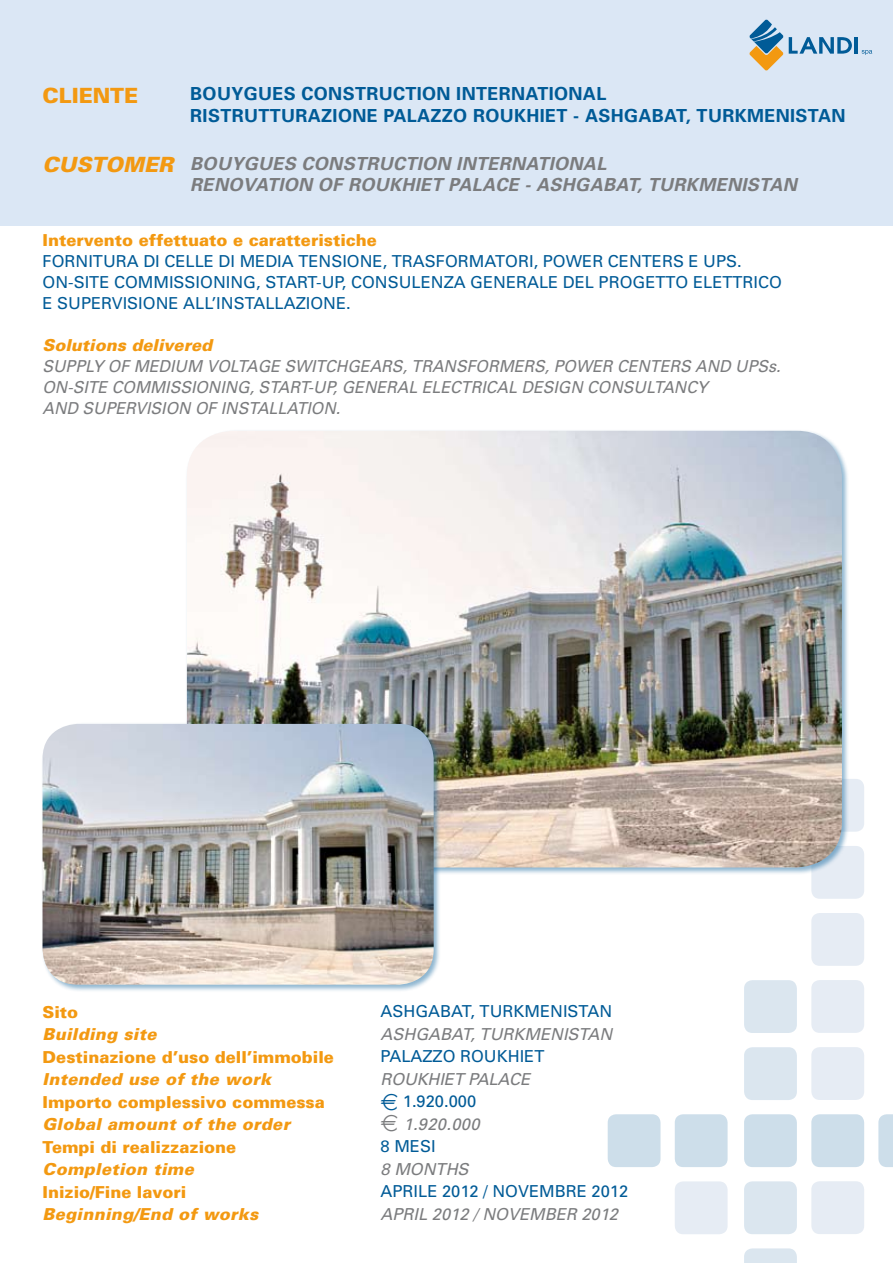
<style>
.page{position:relative;width:893px;height:1263px;background:#fff}
.page>*{position:absolute;margin:0;border:0;box-sizing:border-box;transform-origin:0 0}
.t1{font:italic 900 21px "Univers";color:#f39911}
.t2{font:900 21px "Univers";color:#f39911}
.t3{font:700 18px/21.6px "Univers";letter-spacing:.02em;color:#005b97}
.t4{font:italic 700 18px/21.6px "Univers";letter-spacing:.02em;color:#7b7c7e}
.t5{font:italic 16.5px/22.5px "Univers";color:#7b7c7e}
.t6{font:16.5px/21px "Univers";color:#005b97}
.t7{font:900 16.5px "Univers";color:#f39911}
.t8{font:italic 900 16.5px "Univers";letter-spacing:.02em;color:#f39911}
.t9{font:italic 900 16.5px "Univers";color:#f39911}
.s1{font-family:"Euro Logo";font-style:normal;color:#005b97}
.s2{font-style:normal;color:#005b97}
.s3{font-family:"Euro Logo";font-style:normal}
</style>
<div class="page">
<div style="left:811px;top:1114px;width:53px;height:53px;background:#cddeea;border-radius:8px"></div>
<div style="left:811px;top:913px;width:53px;height:53px;background:#e6ecf4;border-radius:8px"></div>
<div style="left:811px;top:1181px;width:53px;height:53px;background:#e6ecf4;border-radius:8px"></div>
<div style="left:811px;top:980px;width:53px;height:53px;background:#e6ecf4;border-radius:8px"></div>
<div style="left:811px;top:1047px;width:53px;height:53px;background:#e6ecf4;border-radius:8px"></div>
<div style="left:811px;top:846px;width:53px;height:53px;background:#e6ecf4;border-radius:8px"></div>
<div style="left:811px;top:779px;width:53px;height:53px;background:#e6ecf4;border-radius:8px"></div>
<div style="left:744px;top:980px;width:53px;height:53px;background:#dbe6ef;border-radius:8px"></div>
<div style="left:744px;top:1114px;width:53px;height:53px;background:#cddeea;border-radius:8px"></div>
<div style="left:675px;top:1114px;width:53px;height:53px;background:#cddeea;border-radius:8px"></div>
<svg style="left:878px;top:1114px;width:15px;height:53px"></svg>
<div style="left:744px;top:1047px;width:53px;height:53px;background:#dbe6ef;border-radius:8px"></div>
<div style="left:744px;top:1181px;width:53px;height:53px;background:#dbe6ef;border-radius:8px"></div>
<div style="left:675px;top:1181px;width:53px;height:53px;background:#e6ecf4;border-radius:8px"></div>
<div style="left:608px;top:1114px;width:52px;height:53px;background:#cddeea;border-radius:8px"></div>
<svg style="left:744px;top:1248px;width:53px;height:15px"></svg>
<div style="left:0;top:0;width:893px;height:225px;background:#dbe7f5"></div>
<svg style="left:862px;top:50px;width:10px;height:5px"></svg>
<svg style="left:789px;top:37px;width:63px;height:17px"></svg>
<hr style="left:854px;top:37px;width:4px;height:17px;background:#005b97">
<svg style="left:749px;top:20px;width:34px;height:51px"></svg>
<div style="left:185px;top:429px;width:664px;height:446px;background:#005b97;opacity:.45"></div>
<img style="left:187px;top:431px;width:655px;height:436px">
<div style="left:41px;top:722px;width:400px;height:270px;background:#005b97;opacity:.45"></div>
<img style="left:43px;top:724px;width:391px;height:261px">
<p class="t2" style="left:43px;top:82px;width:97px">cliente</p>
<p class="t1" style="left:43px;top:151px;width:132px">CUSTOMER</p>
<p class="t3" style="left:190px;top:83px;width:418px">BOUYGUES CONSTRUCTION INTERNATIONAL<br>RISTRUTTURA</p>
<p class="t3" style="left:321px;top:105px;width:24px">ZIONE</p>
<p class="t3" style="left:383px;top:105px;width:24px">PALA</p>
<p class="t3" style="left:431px;top:105px;width:120px">ZZO ROU KHIET</p>
<p class="t3" style="left:573px;top:105px;width:65px">- ASHGABAT</p>
<p class="t3" style="left:686px;top:105px;width:91px">, TURKMENISTAN</p>
<p class="t4" style="left:190px;top:152px;width:418px">BOUYGUES CONSTRUCTION INTERNATIONAL<br>RENO</p>
<p class="t4" style="left:243px;top:174px;width:26px">VATION</p>
<p class="t4" style="left:318px;top:174px;width:108px">OF ROUKHIET</p>
<p class="t4" style="left:448px;top:174px;width:24px">PALACE</p>
<p class="t4" style="left:524px;top:174px;width:65px">- ASHGABAT</p>
<p class="t4" style="left:637px;top:174px;width:92px">, TURKMENISTAN</p>
<p class="t7" style="left:43px;top:230px;width:336px">Intervento effettuato e caratteristiche</p>
<p class="t6" style="left:43px;top:251px;width:673px">FORNITURA DI CELLE DI MEDIA TENSIONE, TRASFORMATORI, POWER CENTERS E UPS</p>
<p class="t6" style="left:43px;top:251px;width:741px;text-indent:695px">.<br>ON-SITE COMMISSIONING, START-UP, CONSULENZA GENERALE DEL PROGETTO ELETTRICO<br>E SUPERVISIONE ALL’INSTALLAZIONE.</p>
<p class="t9" style="left:43px;top:335px;width:171px">Solutions delivered</p>
<p class="t5" style="left:43px;top:355px;width:705px">SUPPLY OF MEDIUM VOLTAGE SWITCHGEARS, TRANSFORMERS, POWER CENTERS AND UPS</p>
<p class="t5" style="left:768px;top:355px;width:14px">S.</p>
<p class="t5" style="left:43px;top:377px;width:667px;line-height:21px">ON-SITE COMMISSIONING, START-UP, GENERAL ELECTRICA L DESIGN CONSULTANCY<br>AND SUPERVISION OF INSTALLATION.</p>
<p class="t7" style="left:43px;top:1002px;width:37px">Sito</p>
<p class="t8" style="left:43px;top:1024px;width:115px">Building site</p>
<p class="t7" style="left:43px;top:1047px;width:293px">Destinazione d’uso dell’immobile</p>
<p class="t8" style="left:43px;top:1069px;width:230px">Intended use of the work</p>
<p class="t7" style="left:43px;top:1092px;width:284px">Importo complessivo commessa</p>
<p class="t8" style="left:43px;top:1114px;width:249px">Global amount of the order</p>
<p class="t7" style="left:43px;top:1137px;width:195px">Tempi di realizzazione</p>
<p class="t8" style="left:43px;top:1159px;width:153px">Completion time</p>
<p class="t7" style="left:43px;top:1182px;width:145px">Inizio/Fine lavori</p>
<p class="t8" style="left:43px;top:1204px;width:217px">Beginning/End of works</p>
<p class="t6" style="left:381px;top:1001px;width:233px">ASHGABAT, TURKMENISTAN</p>
<p class="t5" style="left:381px;top:1023px;width:233px">ASHGABAT, TURKMENISTAN</p>
<p class="t6" style="left:381px;top:1046px;width:165px">PALAZZO ROUKHIET</p>
<p class="t5" style="left:381px;top:1068px;width:151px">ROUKHIET PA LACE <span class="s1">e</span> <span class="s2">1.920.000<br></span><span class="s3">e</span> 1.920.000<br><span class="s2">8 MESI</span></p>
<p class="t5" style="left:381px;top:1158px;width:90px">8 MONTHS</p>
<p class="t6" style="left:381px;top:1181px;width:249px">APRILE 2012 / NOVEMBRE 2012</p>
<p class="t5" style="left:381px;top:1203px;width:239px">APRIL 2012 / NOVEMBER 2012</p>
</div>
